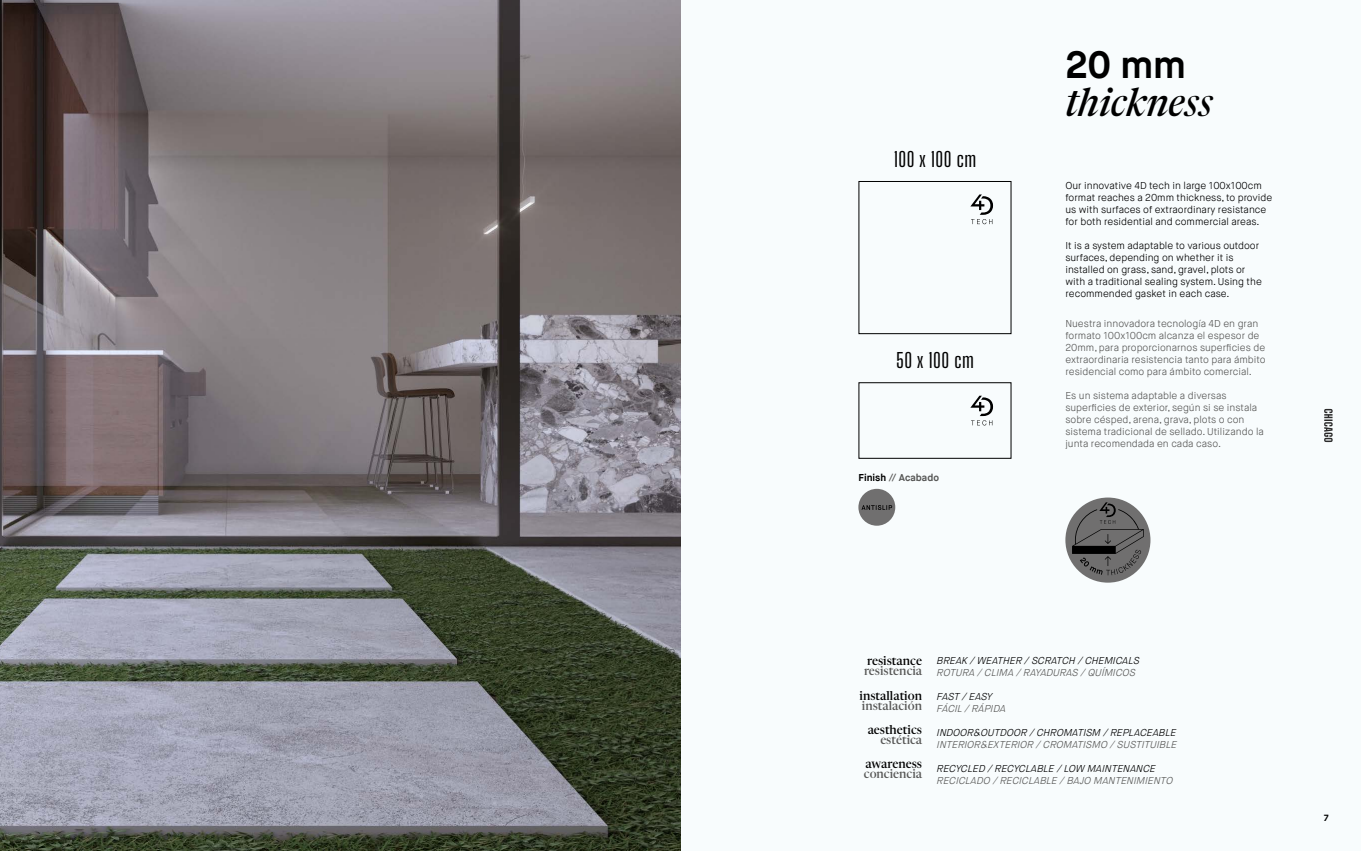
<style>
.page{position:relative;width:1361px;height:851px;background:#fff}
.page>*{position:absolute;margin:0;border:0;box-sizing:border-box;transform-origin:0 0}
.t1{font:italic 500 38px "Newsreader Display";color:#000}
.t2{font:700 38px "Maison Neue";color:#000}
.t3{font:500 20px "Big Shoulders Display";letter-spacing:.025em;color:#000}
.t4{font:500 12px "Newsreader Display";color:#000}
.t5{font:500 12px "Newsreader Display";color:#575756}
.t6{font:300 10px/12px "Maison Neue";color:#575756}
.t7{font:300 10px/12px "Maison Neue";color:#000}
.t8{font:italic 300 10px "Maison Neue";color:#575756}
.t9{font:italic 300 10px "Maison Neue";color:#000}
.t10{font:700 10px "Maison Neue";color:#575756}
.t11{font:700 9px "Maison Neue";color:#000}
.s1{color:#000}
</style>
<div class="page">
<div style="left:0;top:0;width:1361px;height:850px;background:#f8fcfd"></div>
<svg style="left:1324px;top:409px;width:8px;height:33px"></svg>
<img style="left:0;top:0;width:680px;height:850px">
<div style="left:858px;top:488px;width:37px;height:37px;background:#706f6f;border-radius:50%"></div>
<svg style="left:861px;top:505px;width:31px;height:5px"></svg>
<div style="left:1065px;top:497px;width:85px;height:85px;background:#706f6f;border-radius:50%"></div>
<svg style="left:1072px;top:502px;width:72px;height:73px"></svg>
<div style="left:858px;top:181px;width:153px;height:153px;border:1px solid #000"></div>
<svg style="left:970px;top:194px;width:23px;height:30px"></svg>
<div style="left:858px;top:382px;width:153px;height:76px;border:1px solid #000"></div>
<svg style="left:970px;top:395px;width:23px;height:30px"></svg>
<h2 class="t3" style="left:893px;top:144px;width:84px">100 x 100 cm</h2>
<h2 class="t3" style="left:896px;top:345px;width:79px">50 x 100 cm</h2>
<p class="t10" style="left:858px;top:471px;width:82px"><span class="s1">Finish</span> // Acabado</p>
<h1 class="t2" style="left:1065px;top:41px;width:122px">20 mm</h1>
<h1 class="t1" style="left:1065px;top:72px;width:148px">thickness</h1>
<p class="t7" style="left:1065px;top:179px;width:208px">Our innovative 4D tech in large 100x100cm format reaches a 20mm thickness, to provide us with surfaces of extraordinary resistance for both residential and commercial areas.</p>
<p class="t7" style="left:1065px;top:239px;width:198px">It is a system adaptable to various outdoor surfaces, depending on whether it is installed on grass, sand, gravel, plots or with a traditional sealing system. Using the recommended gasket in each case.</p>
<p class="t6" style="left:1065px;top:318px;width:202px">Nuestra innovadora tecnología 4D en gran formato 100x100cm alcanza el espesor de 20mm, para proporcionarnos superficies de extraordinaria resistencia tanto para ámbito residencial como para ámbito comercial.</p>
<p class="t6" style="left:1065px;top:390px;width:200px">Es un sistema adaptable a diversas superficies de exterior, según si se instala sobre césped, arena, grava, plots o con sistema tradicional de sellado. Utilizando la junta recomendada en cada caso.</p>
<p class="t4" style="left:867px;top:651px;width:56px">resistance</p>
<p class="t5" style="left:864px;top:661px;width:60px">resistencia</p>
<p class="t4" style="left:859px;top:685px;width:64px">installation</p>
<p class="t5" style="left:862px;top:695px;width:62px">instalación</p>
<p class="t4" style="left:867px;top:720px;width:56px">aesthetics</p>
<p class="t5" style="left:880px;top:730px;width:43px">estética</p>
<p class="t4" style="left:865px;top:754px;width:58px">awareness</p>
<p class="t5" style="left:864px;top:764px;width:60px">conciencia</p>
<p class="t9" style="left:936px;top:653px;width:207px">BREAK/WEATHER /SCRATCH /CHEMICALS</p>
<p class="t8" style="left:936px;top:665px;width:203px">ROTURA /CLIMA /RAYADURAS /QUÍMICOS</p>
<p class="t9" style="left:936px;top:689px;width:60px">FAST/EASY</p>
<p class="t8" style="left:936px;top:701px;width:74px">FÁCIL/RÁPIDA</p>
<p class="t9" style="left:936px;top:725px;width:244px">INDOOR&amp;OUTDOOR /CHROMATISM /REPLACEABLE</p>
<p class="t8" style="left:936px;top:737px;width:244px">INTERIOR&amp;EXTERIOR /CROMATISMO /SUSTITUIBLE</p>
<p class="t9" style="left:936px;top:761px;width:223px">RECYCLED /RECYCLABLE /LOW MAINTENANCE</p>
<p class="t8" style="left:936px;top:773px;width:241px">RECICLADO /RECICLABLE /BAJO MANTENIMIENTO</p>
<p class="t11" style="left:1324px;top:812px;width:6px">7</p>
</div>
